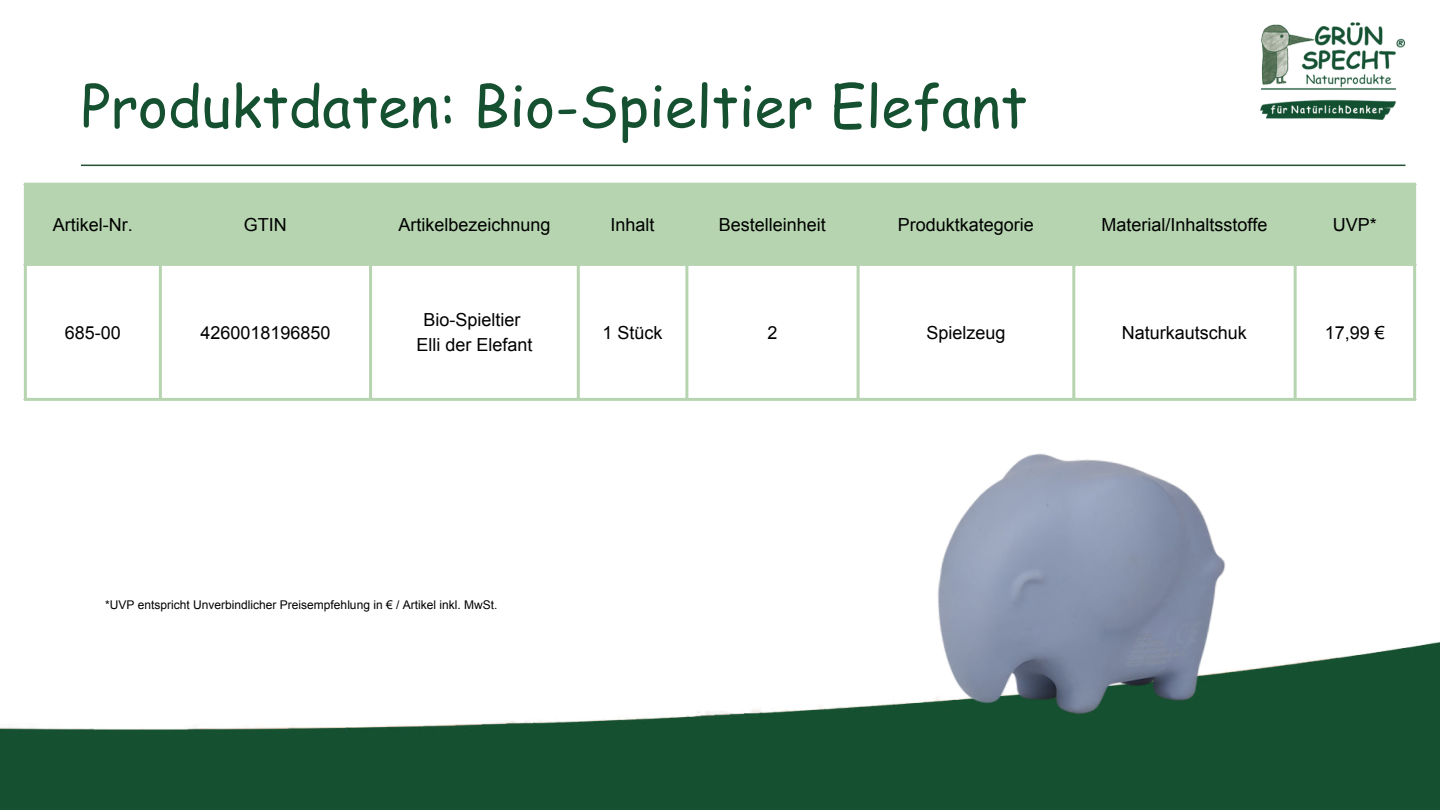
<style>
.page{position:relative;width:1440px;height:810px;background:#fff}
.page>*{position:absolute;margin:0;border:0;box-sizing:border-box;transform-origin:0 0}
.t1{font:57px "Comic Sans MS";color:#155131}
.t2{font:18px/24.8px "Arial";color:#000;text-align:center}
.t3{font:12px "Arial";color:#000}
</style>
<div class="page">
<img style="left:0;top:711px;width:720px;height:99px">
<img style="left:1260px;top:22px;width:144px;height:98px">
<hr style="left:81px;top:165px;width:1324px;height:1px;background:#245036">
<div style="left:27px;top:186px;width:1386px;height:77px;background:#b5d4af"></div>
<hr style="left:24px;top:186px;width:3px;height:212px;background:#b5d4af">
<hr style="left:159px;top:186px;width:3px;height:212px;background:#b5d4af">
<hr style="left:369px;top:186px;width:3px;height:212px;background:#b5d4af">
<hr style="left:577px;top:186px;width:3px;height:212px;background:#b5d4af">
<hr style="left:685px;top:186px;width:3px;height:212px;background:#b5d4af">
<hr style="left:857px;top:186px;width:3px;height:212px;background:#b5d4af">
<hr style="left:1072px;top:186px;width:3px;height:212px;background:#b5d4af">
<hr style="left:1294px;top:186px;width:3px;height:212px;background:#b5d4af">
<hr style="left:1413px;top:186px;width:3px;height:212px;background:#b5d4af">
<hr style="left:24px;top:183px;width:1392px;height:3px;background:#b5d4af">
<hr style="left:24px;top:263px;width:1392px;height:3px;background:#b5d4af">
<hr style="left:24px;top:398px;width:1392px;height:3px;background:#b5d4af">
<img style="left:720px;top:364px;width:720px;height:446px">
<h1 class="t1" style="left:81px;top:64px;width:948px">Produktdaten: Bio-Spieltier Elefant</h1>
<p class="t2" style="left:53px;top:212px;width:81px">Artikel-Nr.</p>
<p class="t2" style="left:244px;top:212px;width:45px">GTIN</p>
<p class="t2" style="left:398px;top:212px;width:154px">Artikelbezeichnung</p>
<p class="t2" style="left:611px;top:212px;width:46px">Inhalt</p>
<p class="t2" style="left:719px;top:212px;width:109px">Bestelleinheit</p>
<p class="t2" style="left:898px;top:212px;width:138px">Produktkategorie</p>
<p class="t2" style="left:1101px;top:212px;width:168px">Material/Inhaltsstoffe</p>
<p class="t2" style="left:1333px;top:212px;width:46px">UVP*</p>
<p class="t2" style="left:65px;top:320px;width:58px">685-00</p>
<p class="t2" style="left:200px;top:320px;width:132px">4260018196850</p>
<p class="t2" style="left:416px;top:307px;width:118px">Bio-Spieltier<br>Elli der Elefant</p>
<p class="t2" style="left:603px;top:320px;width:62px">1 Stück</p>
<p class="t2" style="left:767px;top:320px;width:12px">2</p>
<p class="t2" style="left:926px;top:320px;width:81px">Spielzeug</p>
<p class="t2" style="left:1122px;top:320px;width:127px">Naturkautschuk</p>
<p class="t2" style="left:1325px;top:320px;width:62px">17,99 €</p>
<p class="t3" style="left:105px;top:597px;width:394px">*UVP entspricht Unverbindlicher Preisempfehlung in € / Artikel inkl. MwSt.</p>
</div>
